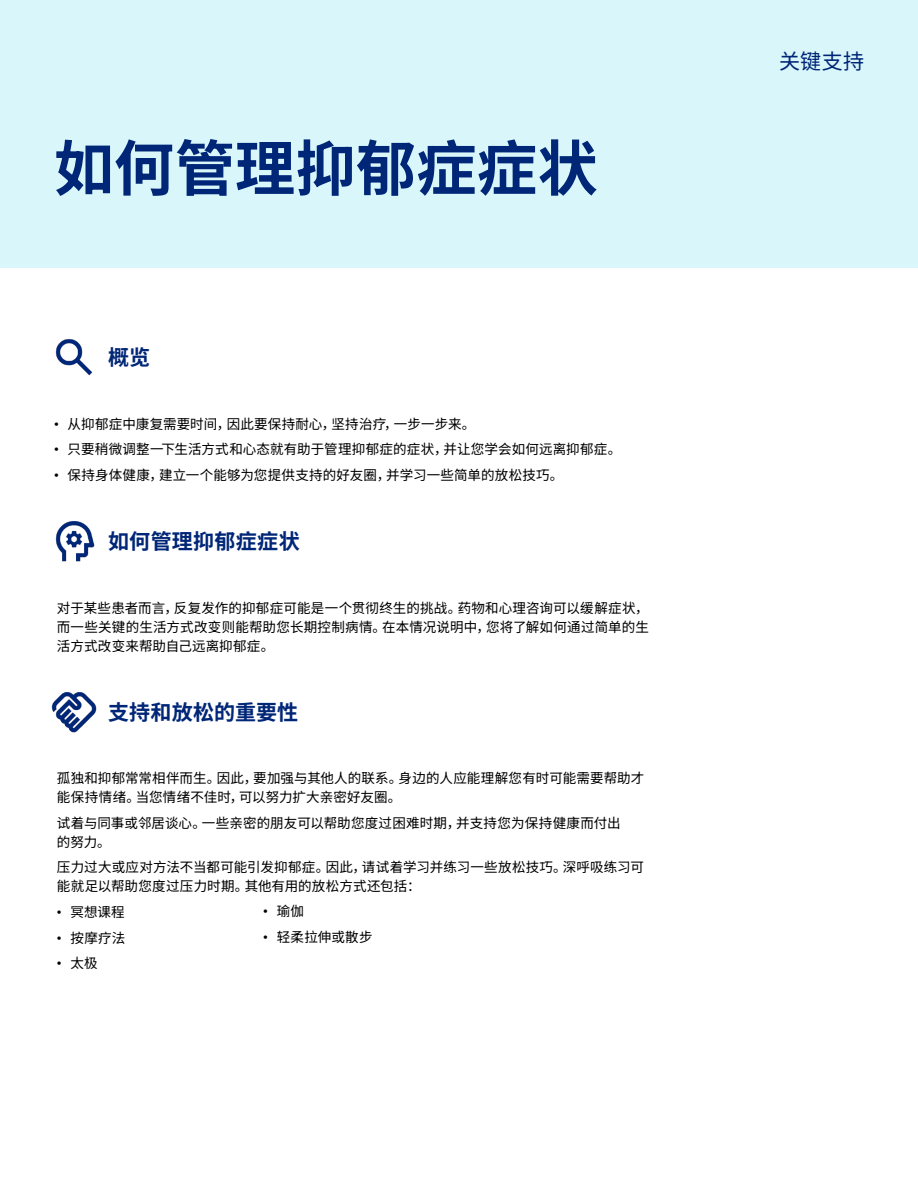
<style>
.page{position:relative;width:918px;height:1188px;background:#fff}
.page>*{position:absolute;margin:0;border:0;box-sizing:border-box;transform-origin:0 0}
.Headline{font:700 60px "Noto Sans SC";letter-spacing:.01em;color:#002677}
.Subhead{font:700 21px "Noto Sans SC";letter-spacing:.015em;color:#002677}
.Product_label_-_Right_aligned{font:21px "Noto Sans SC";color:#002677}
.Body{font:13.5px/18.9px "Noto Sans SC";letter-spacing:.015em;color:#000}
.s1{font-family:"Arial"}
</style>
<div class="page">
<div style="left:0;top:0;width:918px;height:268px;background:#d9f6fa"></div>
<img style="left:55px;top:339px;width:38px;height:37px">
<img style="left:55px;top:521px;width:40px;height:41px">
<img style="left:51px;top:692px;width:46px;height:41px">
<p class="Headline" style="left:54px;top:135px;width:545px">如何管理抑郁症症状</p>
<p class="Subhead" style="left:108px;top:346px;width:44px">概览</p>
<p class="Body" style="left:54px;top:414px;width:423px"><span class="s1">•</span> 从抑郁症中康复需要时间，因此要保持耐心，坚持治疗，一步一步来。</p>
<p class="Body" style="left:54px;top:440px;width:569px"><span class="s1">•</span> 只要稍微调整一下生活方式和心态就有助于管理抑郁症的症状，并让您学会如何远离抑郁症。</p>
<p class="Body" style="left:54px;top:466px;width:511px"><span class="s1">•</span> 保持身体健康，建立一个能够为您提供支持的好友圈，并学习一些简单的放松技巧。</p>
<p class="Subhead" style="left:108px;top:530px;width:193px">如何管理抑郁症症状</p>
<p class="Body" style="left:57px;top:599px;width:594px;text-align:justify">对于某些患者而言，反复发作的抑郁症可能是一个贯彻终生的挑战。药物和心理咨询可以缓解症状，而一些关键的生活方式改变则能帮助您长期控制病情。在本情况说明中，您将了解如何通过简单的生活方式改变来帮助自己远离抑郁症。</p>
<p class="Subhead" style="left:108px;top:700px;width:192px">支持和放松的重要性</p>
<p class="Body" style="left:57px;top:769px;width:589px">孤独和抑郁常常相伴而生。因此，要加强与其他人的联系。身边的人应能理解您有时可能需要帮助才能保持情绪。当您情绪不佳时，可以努力扩大亲密好友圈。</p>
<p class="Body" style="left:57px;top:814px;width:565px">试着与同事或邻居谈心。一些亲密的朋友可以帮助您度过困难时期，并支持您为保持健康而付出的努力。</p>
<p class="Body" style="left:57px;top:858px;width:589px">压力过大或应对方法不当都可能引发抑郁症。因此，请试着学习并练习一些放松技巧。深呼吸练习可能就足以帮助您度过压力时期。其他有用的放松方式还包括：</p>
<p class="Body" style="left:57px;top:903px;width:69px"><span class="s1">•</span> 冥想课程</p>
<p class="Body" style="left:57px;top:929px;width:70px"><span class="s1">•</span> 按摩疗法</p>
<p class="Body" style="left:57px;top:954px;width:42px"><span class="s1">•</span> 太极</p>
<p class="Body" style="left:263px;top:902px;width:42px"><span class="s1">•</span> 瑜伽</p>
<p class="Body" style="left:263px;top:927px;width:111px"><span class="s1">•</span> 轻柔拉伸或散步</p>
<p class="Product_label_-_Right_aligned" style="left:779px;top:50px;width:86px">关键支持</p>
</div>
